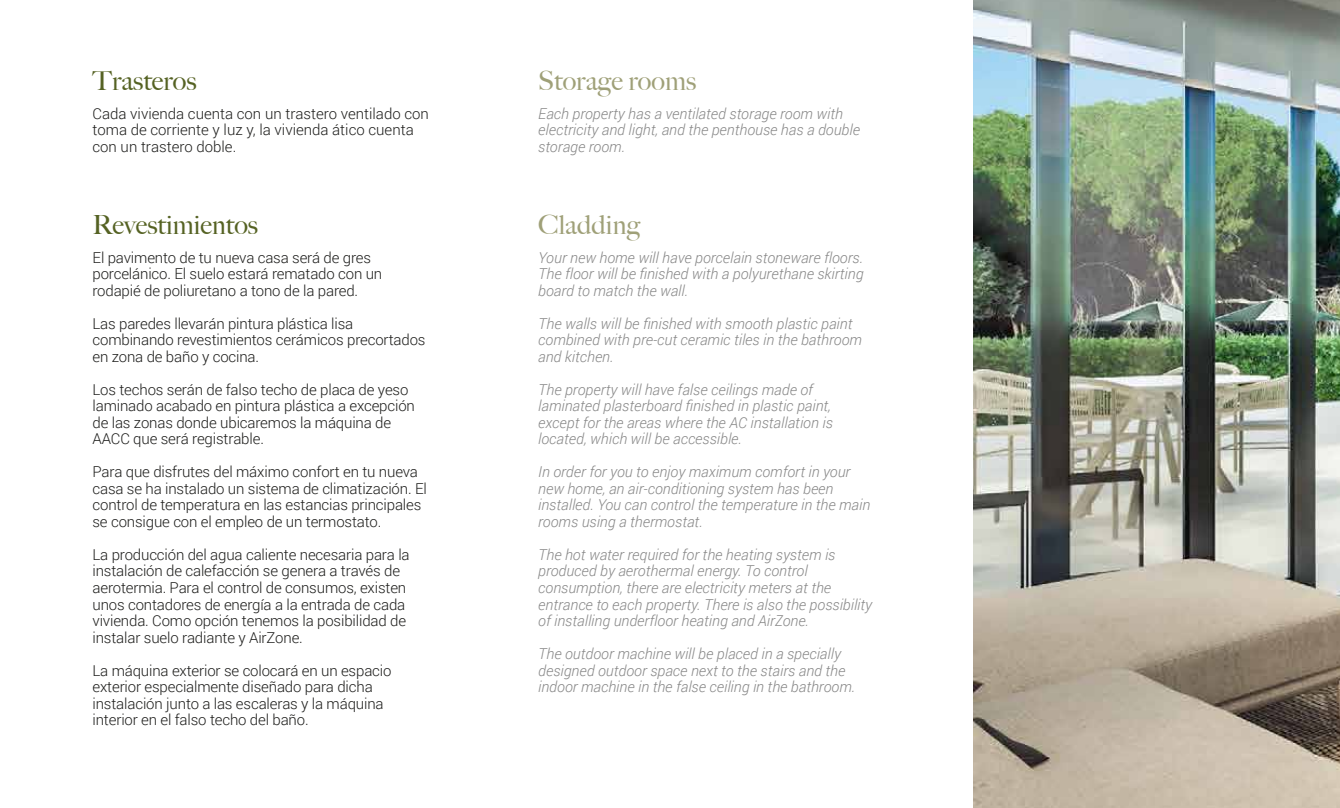
<style>
.page{position:relative;width:1340px;height:808px;background:#fff}
.page>*{position:absolute;margin:0;border:0;box-sizing:border-box;transform-origin:0 0}
.t1{font:500 26.4px "Big Caslon";color:#556223}
.t2{font:500 26.4px "Big Caslon";color:#9fa078}
.t3{font:300 15px/16.5px "Roboto";letter-spacing:-.01em;color:#1d1d1b}
.t4{font:italic 300 15px/16.5px "Roboto";color:#878787}
</style>
<div class="page">
<img style="left:973px;top:0;width:366px;height:808px">
<h1 class="t1" style="left:92px;top:59px;width:105px">Trasteros</h1>
<h1 class="t2" style="left:538px;top:59px;width:159px">Storage rooms</h1>
<p class="t3" style="left:92px;top:105px;width:338px">Cada vivienda cuenta con un trastero ventilado con toma de corriente y luz y, la vivienda ático cuenta con un trastero doble.</p>
<p class="t4" style="left:538px;top:105px;width:323px">Each property has a ventilated storage room with electricity and light, and the penthouse has a double storage room.</p>
<h1 class="t1" style="left:92px;top:203px;width:167px">Revestimientos</h1>
<h1 class="t2" style="left:538px;top:203px;width:104px">Cladding</h1>
<p class="t3" style="left:92px;top:249px;width:291px">El pavimento de tu nueva casa será de gres porcelánico. El suelo estará rematado con un rodapié de poliuretano a tono de la pared.</p>
<p class="t3" style="left:92px;top:315px;width:334px">Las paredes llevarán pintura plástica lisa combinando revestimientos cerámicos precortados en zona de baño y cocina.</p>
<p class="t3" style="left:92px;top:381px;width:324px">Los techos serán de falso techo de placa de yeso laminado acabado en pintura plástica a excepción de las zonas donde ubicaremos la máquina de AACC que será registrable.</p>
<p class="t3" style="left:92px;top:463px;width:336px">Para que disfrutes del máximo confort en tu nueva casa se ha instalado un sistema de climatización. El control de temperatura en las estancias principales se consigue con el empleo de un termostato.</p>
<p class="t3" style="left:92px;top:546px;width:319px">La producción del agua caliente necesaria para la instalación de calefacción se genera a través de aerotermia. Para el control de consumos, existen unos contadores de energía a la entrada de cada vivienda. Como opción tenemos la posibilidad de instalar suelo radiante y AirZone.</p>
<p class="t3" style="left:92px;top:661px;width:300px">La máquina exterior se colocará en un espacio exterior especialmente diseñado para dicha instalación junto a las escaleras y la máquina interior en el falso techo del baño.</p>
<p class="t4" style="left:538px;top:249px;width:327px;text-align:justify">Your new home will have porcelain stoneware floors.<br>The floor will be finished with a polyurethane skirting board to match the wall.</p>
<p class="t4" style="left:538px;top:315px;width:325px">The walls will be finished with smooth plastic paint combined with pre-cut ceramic tiles in the bathroom and kitchen.</p>
<p class="t4" style="left:538px;top:381px;width:296px">The property will have false ceilings made of laminated plasterboard finished in plastic paint, except for the areas where the AC installation is located, which will be accessible.</p>
<p class="t4" style="left:538px;top:463px;width:333px">In order for you to enjoy maximum comfort in your new home, an air-conditioning system has been installed. You can control the temperature in the main rooms using a thermostat.</p>
<p class="t4" style="left:538px;top:546px;width:335px">The hot water required for the heating system is produced by aerothermal energy. To control consumption, there are electricity meters at the entrance to each property. There is also the possibility of installing underfloor heating and AirZone.</p>
<p class="t4" style="left:538px;top:645px;width:319px">The outdoor machine will be placed in a specially designed outdoor space next to the stairs and the indoor machine in the false ceiling in the bathroom.</p>
</div>
